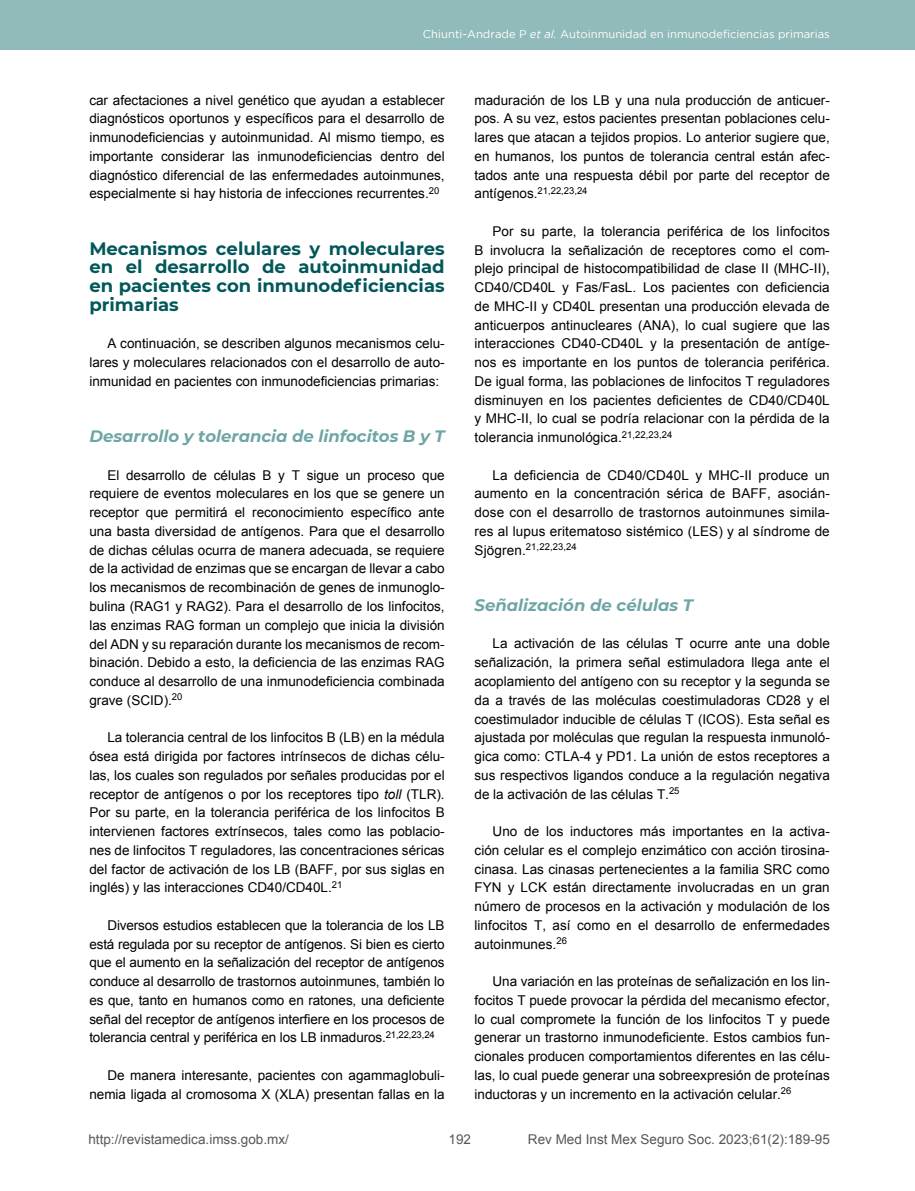
<style>
.page{position:relative;width:915px;height:1191px;background:#fff}
.page>*{position:absolute;margin:0;border:0;box-sizing:border-box;transform-origin:0 0}
.t1{font:700 18px/18.8px "Montserrat";color:#01575a;text-align:justify}
.t2{font:italic 700 16.5px "Montserrat";color:#6fa5a5}
.t3{font:13.5px/18.8px "Arial";color:#000;text-align:justify}
.t4{font:13.5px "Arial";color:#575756}
.t5{font:11.25px "Gotham";color:#fff}
.t6{font:9.45px "Arial";letter-spacing:.005em;color:#000}
.s1{font-style:italic}
.s2{font-size:13.5px}
</style>
<div class="page">
<div style="left:0;top:0;width:914px;height:50px;background:#91baba"></div>
<p class="t5" style="left:423px;top:28px;width:408px">Chiunti-Andrade P <span class="s1">et al.</span> Autoinmunidad en inmunodeficiencias primarias</p>
<p class="t3" style="left:89px;top:91px;width:357px">car afectaciones a nivel genético que ayudan a establecer diagnósticos oportunos y específicos para el desarrollo de inmunodeficiencias y autoinmunidad. Al mismo tiempo, es importante considerar las inmunodeficiencias dentro del diagnóstico diferencial de las enfermedades autoinmunes, especialmente si hay historia de infecciones recurrentes.<sup>20</sup></p>
<h1 class="t1" style="left:89px;top:238px;width:357px">Mecanismos celulares y moleculares en el desarrollo de autoinmunidad en pacientes con inmunodeficiencias primarias</h1>
<p class="t3" style="left:89px;top:334px;width:357px;text-indent:18px">A continuación, se describen algunos mecanismos celu&shy;lares y moleculares relacionados con el desarrollo de auto&shy;inmunidad en pacientes con inmunodeficiencias primarias:</p>
<p class="t2" style="left:89px;top:424px;width:357px">Desarrollo y tolerancia de linfocitos B y T</p>
<p class="t3" style="left:89px;top:466px;width:357px;text-indent:18px">El desarrollo de células B y T sigue un proceso que requiere de eventos moleculares en los que se genere un receptor que permitirá el reconocimiento específico ante una basta diversidad de antígenos. Para que el desarrollo de dichas células ocurra de manera adecuada, se requiere de la actividad de enzimas que se encargan de llevar a cabo los mecanismos de recombinación de genes de inmunoglo&shy;bulina (RAG1 y RAG2). Para el desarrollo de los linfocitos, las enzimas RAG forman un complejo que inicia la división del ADN y su reparación durante los mecanismos de recom&shy;binación. Debido a esto, la deficiencia de las enzimas RAG conduce al desarrollo de una inmunodeficiencia combinada grave (SCID).<sup>20</sup></p>
<p class="t3" style="left:89px;top:728px;width:357px;text-indent:18px">La tolerancia central de los linfocitos B (LB) en la médula ósea está dirigida por factores intrínsecos de dichas célu&shy;las, los cuales son regulados por señales producidas por el receptor de antígenos o por los receptores tipo <span class="s1">toll</span> (TLR).<br>Por su parte, en la tolerancia periférica de los linfocitos B intervienen factores extrínsecos, tales como las poblacio&shy;nes de linfocitos T reguladores, las concentraciones séricas del factor de activación de los LB (BAFF, por sus siglas en inglés) y las interacciones CD40/CD40L.<sup>21</sup></p>
<p class="t3" style="left:89px;top:916px;width:356px;text-indent:18px">Diversos estudios establecen que la tolerancia de los LB está regulada por su receptor de antígenos. Si bien es cierto que el aumento en la señalización del receptor de antígenos conduce al desarrollo de trastornos autoinmunes, también lo es que, tanto en humanos como en ratones, una deficiente señal del receptor de antígenos interfiere en los procesos de tolerancia central y periférica en los LB inmaduros.<sup>21,22,23,24</sup></p>
<p class="t3" style="left:89px;top:1066px;width:357px;text-align:right">De manera interesante, pacientes con agammaglobuli&shy;nemia ligada al cromosoma X (XLA) presentan fallas en la</p>
<p class="t3" style="left:474px;top:91px;width:357px">maduración de los LB y una nula producción de anticuer&shy;pos. A su vez, estos pacientes presentan poblaciones celu&shy;lares que atacan a tejidos propios. Lo anterior sugiere que, en humanos, los puntos de tolerancia central están afec&shy;tados ante una respuesta débil por parte del receptor de</p>
<p class="t6" style="left:474px;top:184px;width:114px"><span class="s2">antígenos.</span>21,22,23,24</p>
<p class="t3" style="left:474px;top:222px;width:356px;text-indent:18px">Por su parte, la tolerancia periférica de los linfocitos B involucra la señalización de receptores como el com&shy;plejo principal de histocompatibilidad de clase II (MHC-II), CD40/CD40L y Fas/FasL. Los pacientes con deficiencia de MHC-II y CD40L presentan una producción elevada de anticuerpos antinucleares (ANA), lo cual sugiere que las interacciones CD40-CD40L y la presentación de antíge&shy;nos es importante en los puntos de tolerancia periférica.<br>De igual forma, las poblaciones de linfocitos T reguladores disminuyen en los pacientes deficientes de CD40/CD40L y MHC-II, lo cual se podría relacionar con la pérdida de la tolerancia inmunológica.<sup>21,22,23,24</sup></p>
<p class="t3" style="left:474px;top:466px;width:356px;text-indent:18px">La deficiencia de CD40/CD40L y MHC-II produce un aumento en la concentración sérica de BAFF, asocián&shy;dose con el desarrollo de trastornos autoinmunes simila&shy;res al lupus eritematoso sistémico (LES) y al síndrome de</p>
<p class="t6" style="left:474px;top:540px;width:104px"><span class="s2">Sjögren.</span>21,22,23,24</p>
<p class="t2" style="left:474px;top:593px;width:220px">Señalización de células T</p>
<p class="t3" style="left:474px;top:634px;width:357px;text-indent:18px">La activación de las células T ocurre ante una doble señalización, la primera señal estimuladora llega ante el acoplamiento del antígeno con su receptor y la segunda se da a través de las moléculas coestimuladoras CD28 y el coestimulador inducible de células T (ICOS). Esta señal es ajustada por moléculas que regulan la respuesta inmunoló&shy;gica como: CTLA-4 y PD1. La unión de estos receptores a sus respectivos ligandos conduce a la regulación negativa de la activación de las células T.<sup>25</sup></p>
<p class="t3" style="left:474px;top:822px;width:356px;text-indent:18px">Uno de los inductores más importantes en la activa&shy;ción celular es el complejo enzimático con acción tirosina&shy;cinasa. Las cinasas pertenecientes a la familia SRC como FYN y LCK están directamente involucradas en un gran número de procesos en la activación y modulación de los linfocitos T, así como en el desarrollo de enfermedades autoinmunes.<sup>26</sup></p>
<p class="t3" style="left:474px;top:972px;width:357px;text-indent:18px">Una variación en las proteínas de señalización en los lin&shy;focitos T puede provocar la pérdida del mecanismo efector, lo cual compromete la función de los linfocitos T y puede generar un trastorno inmunodeficiente. Estos cambios fun&shy;cionales producen comportamientos diferentes en las célu&shy;las, lo cual puede generar una sobreexpresión de proteínas inductoras y un incremento en la activación celular.<sup>26</sup></p>
<p class="t4" style="left:88px;top:1130px;width:202px">http://revistamedica.imss.gob.mx/</p>
<p class="t4" style="left:527px;top:1130px;width:303px">Rev Med Inst Mex Seguro Soc. 2023;61(2):189-95</p>
<p class="t4" style="left:448px;top:1130px;width:24px">192</p>
</div>
